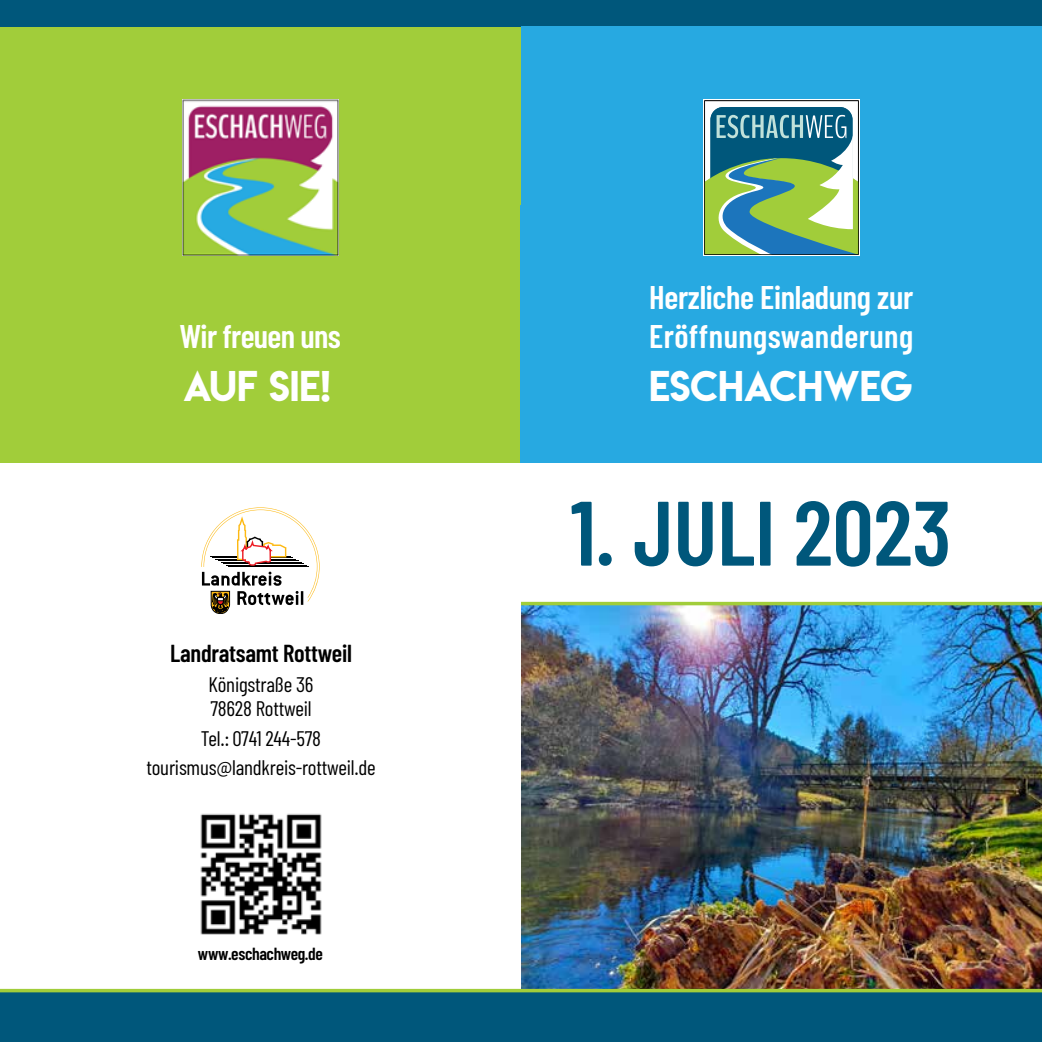
<style>
.page{position:relative;width:1042px;height:1042px;background:#fff}
.page>*{position:absolute;margin:0;border:0;box-sizing:border-box;transform-origin:0 0}
.t1{font:600 91.17px "Barlow Condensed";color:#00577b}
.t2{font:38.15px "Lemon Milk";color:#fff}
.t3{font:600 32.73px/39.2px "Barlow Condensed";letter-spacing:-.01em;color:#fff}
.t4{font:600 24.5px "Barlow Condensed";letter-spacing:-.01em;color:#000}
.t5{font:21px/24.5px "Barlow Condensed";letter-spacing:-.01em;color:#000}
.t6{font:600 17.5px "Barlow Condensed";letter-spacing:-.02em;color:#000}
</style>
<div class="page">
<div style="left:0;top:26px;width:521px;height:437px;background:#a1cd3a"></div>
<div style="left:0;top:0;width:1042px;height:26px;background:#00577b"></div>
<div style="left:521px;top:26px;width:521px;height:437px;background:#27a9e1"></div>
<img style="left:521px;top:605px;width:521px;height:384px">
<svg style="left:704px;top:100px;width:154px;height:155px;background:#6fa589"></svg>
<div style="left:0;top:992px;width:1042px;height:50px;background:#00577b"></div>
<hr style="left:521px;top:602px;width:521px;height:3px;background:#a1cd3a">
<hr style="left:0;top:989px;width:1042px;height:3px;background:#a1cd3a">
<svg style="left:201px;top:507px;width:119px;height:107px"></svg>
<img style="left:182px;top:100px;width:156px;height:156px">
<img style="left:200px;top:813px;width:122px;height:122px">
<h3 class="t3" style="left:179px;top:315px;width:163px">Wir freuen uns</h3>
<h2 class="t2" style="left:183px;top:359px;width:150px">AUF SIE!</h2>
<p class="t4" style="left:170px;top:636px;width:183px">Landratsamt Rottweil</p>
<p class="t5" style="left:208px;top:671px;width:107px">Königstraße 36<br>78628 Rottweil</p>
<p class="t5" style="left:146px;top:723px;width:231px;line-height:29.4px;text-align:center">Tel.: 0741 244-578 tourismus@landkreis-rottweil.de</p>
<p class="t6" style="left:198px;top:941px;width:127px">www.eschachweg.de</p>
<h3 class="t3" style="left:649px;top:275px;width:266px">Herzliche Einladung zur<br>Eröffnungswanderung</h3>
<h2 class="t2" style="left:649px;top:359px;width:265px">ESCHACHWEG</h2>
<h1 class="t1" style="left:570px;top:468px;width:382px">1. Juli 2023</h1>
</div>
